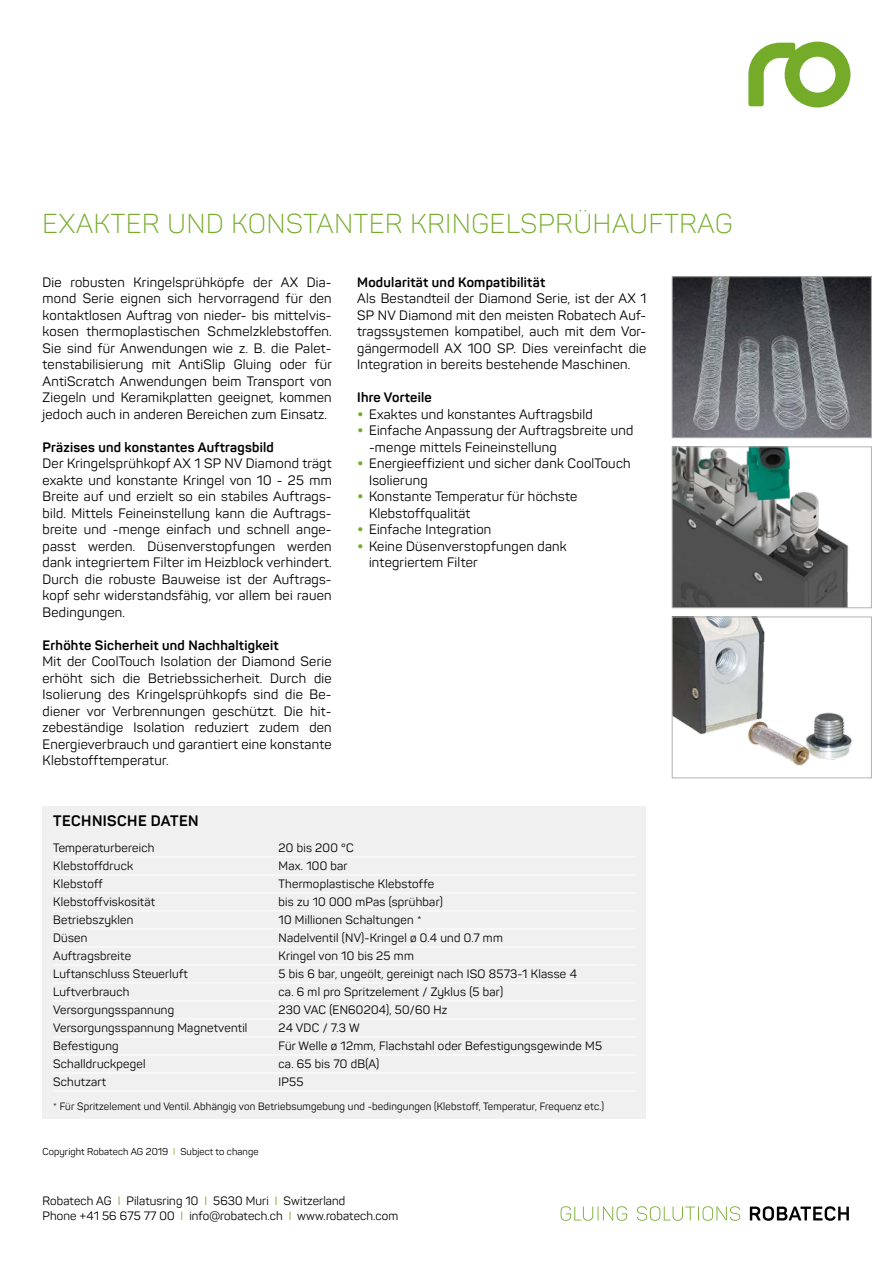
<style>
.page{position:relative;width:893px;height:1263px;background:#fff}
.page>*{position:absolute;margin:0;border:0;box-sizing:border-box;transform-origin:0 0}
.t1{font:300 27px "Panton";letter-spacing:.03em;color:#74ac2a}
.t2{font:700 15px "Panton";letter-spacing:.03em;color:#000}
.t3{font:13.5px/16.5px "Panton";letter-spacing:.02em;color:#000;text-align:justify}
.t4{font:700 13.5px "Panton";letter-spacing:.02em;color:#000}
.t5{font:12px/15px "Panton";letter-spacing:.02em;color:#000}
.t6{font:10.5px "Panton";letter-spacing:.02em;color:#000}
.t7{font:9.75px "Panton";letter-spacing:.01em;color:#000}
.s1{font-weight:700;font-size:18px;color:#74ac2a}
.s2{color:#74ac2a}
</style>
<div class="page">
<svg style="left:748px;top:42px;width:102px;height:65px"></svg>
<svg style="left:750px;top:1206px;width:99px;height:15px"></svg>
<svg style="left:561px;top:1206px;width:179px;height:15px"></svg>
<div style="left:43px;top:806px;width:603px;height:312px;background:#f0f0f0"></div>
<hr style="left:53px;top:857px;width:583px;height:1px;background:#fff">
<hr style="left:53px;top:875px;width:583px;height:1px;background:#fff">
<hr style="left:53px;top:893px;width:583px;height:1px;background:#fff">
<hr style="left:53px;top:911px;width:583px;height:1px;background:#fff">
<hr style="left:53px;top:929px;width:583px;height:1px;background:#fff">
<hr style="left:53px;top:947px;width:583px;height:1px;background:#fff">
<hr style="left:53px;top:965px;width:583px;height:1px;background:#fff">
<hr style="left:53px;top:983px;width:583px;height:1px;background:#fff">
<hr style="left:53px;top:1001px;width:583px;height:1px;background:#fff">
<hr style="left:53px;top:1019px;width:583px;height:1px;background:#fff">
<hr style="left:53px;top:1037px;width:583px;height:1px;background:#fff">
<hr style="left:53px;top:1055px;width:583px;height:1px;background:#fff">
<hr style="left:53px;top:1073px;width:583px;height:1px;background:#fff">
<hr style="left:53px;top:1091px;width:583px;height:1px;background:#fff">
<img style="left:674px;top:448px;width:175px;height:158px">
<div style="left:672px;top:446px;width:200px;height:162px;border:1px solid #b3b2b2"></div>
<img style="left:674px;top:619px;width:178px;height:147px">
<div style="left:672px;top:617px;width:200px;height:161px;border:1px solid #b3b2b2"></div>
<img style="left:674px;top:278px;width:196px;height:158px">
<div style="left:672px;top:276px;width:200px;height:162px;border:1px solid #b3b2b2"></div>
<h1 class="t1" style="left:43px;top:207px;width:691px">EXAKTER UND KONSTANTER KRINGELSPRÜHAUFTRAG</h1>
<p class="t3" style="left:43px;top:274px;width:291px">Die robusten Kringelsprühköpfe der AX Dia&shy;mond Serie eignen sich hervorragend für den kontaktlosen Auftrag von nieder- bis mittelvis&shy;kosen thermoplastischen Schmelzklebstoffen.<br>Sie sind für Anwendungen wie z. B. die Palet&shy;tenstabilisierung mit AntiSlip Gluing oder für AntiScratch Anwendungen beim Transport von Ziegeln und Keramikplatten geeignet, kommen jedoch auch in anderen Bereichen zum Einsatz.</p>
<p class="t4" style="left:43px;top:438px;width:233px">Präzises und konstantes Auftragsbild</p>
<p class="t3" style="left:43px;top:455px;width:291px">Der Kringelsprühkopf AX 1 SP NV Diamond trägt exakte und konstante Kringel von 10 - 25 mm Breite auf und erzielt so ein stabiles Auftrags&shy;bild. Mittels Feineinstellung kann die Auftrags&shy;breite und -menge einfach und schnell ange&shy;passt werden. Düsenverstopfungen werden dank integriertem Filter im Heizblock verhindert.<br>Durch die robuste Bauweise ist der Auftrags&shy;kopf sehr widerstandsfähig, vor allem bei rauen Bedingungen.</p>
<p class="t4" style="left:43px;top:636px;width:238px">Erhöhte Sicherheit und Nachhaltigkeit</p>
<p class="t3" style="left:43px;top:653px;width:291px">Mit der CoolTouch Isolation der Diamond Serie erhöht sich die Betriebssicherheit. Durch die Isolierung des Kringelsprühkopfs sind die Be&shy;diener vor Verbrennungen geschützt. Die hit&shy;zebeständige Isolation reduziert zudem den Energieverbrauch und garantiert eine konstante Klebstofftemperatur.</p>
<p class="t4" style="left:357px;top:273px;width:190px">Modularität und Kompatibilität</p>
<p class="t3" style="left:357px;top:290px;width:291px">Als Bestandteil der Diamond Serie, ist der AX 1<br>SP NV Diamond mit den meisten Robatech Auf&shy;tragssystemen kompatibel, auch mit dem Vor&shy;gängermodell AX 100 SP. Dies vereinfacht die Integration in bereits bestehende Maschinen.</p>
<p class="t4" style="left:357px;top:389px;width:76px">Ihre Vorteile</p>
<p class="t3" style="left:357px;top:406px;width:237px"><span class="s1">•</span> Exaktes und konstantes Auftragsbild</p>
<p class="t3" style="left:369px;top:422px;width:266px;text-indent:-12px"><span class="s1">•</span> Einfache Anpassung der Auftragsbreite und -menge mittels Feineinstellung</p>
<p class="t3" style="left:369px;top:455px;width:263px;text-indent:-12px"><span class="s1">•</span> Energieeffizient und sicher dank CoolTouch<br>Isolierung</p>
<p class="t3" style="left:369px;top:488px;width:210px;text-indent:-12px"><span class="s1">•</span> Konstante Temperatur für höchste<br>Klebstoffqualität</p>
<p class="t3" style="left:357px;top:521px;width:136px"><span class="s1">•</span> Einfache Integration</p>
<p class="t3" style="left:369px;top:538px;width:199px;text-indent:-12px"><span class="s1">•</span> Keine Düsenverstopfungen dank integriertem Filter</p>
<p class="t2" style="left:53px;top:811px;width:147px">TECHNISCHE DATEN</p>
<p class="t5" style="left:53px;top:840px;width:103px">Temperaturbereich</p>
<p class="t5" style="left:279px;top:840px;width:77px">20 bis 200 °C</p>
<p class="t5" style="left:53px;top:858px;width:82px">Klebstoffdruck</p>
<p class="t5" style="left:279px;top:858px;width:71px">Max. 100 bar</p>
<p class="t5" style="left:53px;top:876px;width:51px">Klebstoff</p>
<p class="t5" style="left:279px;top:876px;width:157px">Thermoplastische Klebstoffe</p>
<p class="t5" style="left:53px;top:894px;width:103px">Klebstoffviskosität</p>
<p class="t5" style="left:279px;top:894px;width:166px">bis zu 10 000 mPas (sprühbar)</p>
<p class="t5" style="left:53px;top:912px;width:82px">Betriebszyklen</p>
<p class="t5" style="left:279px;top:912px;width:145px">10 Millionen Schaltungen *</p>
<p class="t5" style="left:53px;top:930px;width:36px">Düsen</p>
<p class="t5" style="left:279px;top:930px;width:226px">Nadelventil (NV)-Kringel ø 0.4 und 0.7 mm</p>
<p class="t5" style="left:53px;top:948px;width:79px">Auftragsbreite</p>
<p class="t5" style="left:279px;top:948px;width:137px">Kringel von 10 bis 25 mm</p>
<p class="t5" style="left:53px;top:966px;width:136px">Luftanschluss Steuerluft</p>
<p class="t5" style="left:279px;top:966px;width:300px">5 bis 6 bar, ungeölt, gereinigt nach ISO 8573-1 Klasse 4</p>
<p class="t5" style="left:53px;top:984px;width:78px">Luftverbrauch</p>
<p class="t5" style="left:279px;top:984px;width:226px">ca. 6 ml pro Spritzelement / Zyklus (5 bar)</p>
<p class="t5" style="left:53px;top:1002px;width:122px">Versorgungsspannung</p>
<p class="t5" style="left:279px;top:1002px;width:170px">230 VAC (EN60204), 50/60 Hz</p>
<p class="t5" style="left:53px;top:1020px;width:196px">Versorgungsspannung Magnetventil</p>
<p class="t5" style="left:279px;top:1020px;width:83px">24 VDC / 7.3 W</p>
<p class="t5" style="left:53px;top:1038px;width:67px">Befestigung</p>
<p class="t5" style="left:279px;top:1038px;width:325px">Für Welle ø 12mm, Flachstahl oder Befestigungsgewinde M5</p>
<p class="t5" style="left:53px;top:1056px;width:94px">Schalldruckpegel</p>
<p class="t5" style="left:279px;top:1056px;width:102px">ca. 65 bis 70 dB(A)</p>
<p class="t5" style="left:53px;top:1074px;width:55px">Schutzart</p>
<p class="t5" style="left:279px;top:1074px;width:26px">IP55</p>
<p class="t6" style="left:53px;top:1100px;width:552px">* Für Spritzelement und Ventil. Abhängig von Betriebsumgebung und -bedingungen (Klebstoff, Temperatur, Frequenz etc.)</p>
<p class="t7" style="left:43px;top:1146px;width:218px">Copyright Robatech AG 2019 <span class="s2">I</span> Subject to change</p>
<p class="t5" style="left:43px;top:1194px;width:357px">Robatech AG <span class="s2">I</span> Pilatusring 10 <span class="s2">I</span> 5630 Muri <span class="s2">I</span> Switzerland<br>Phone +41 56 675 77 00 <span class="s2">I</span> info@robatech.ch <span class="s2">I</span> www.robatech.com</p>
</div>
